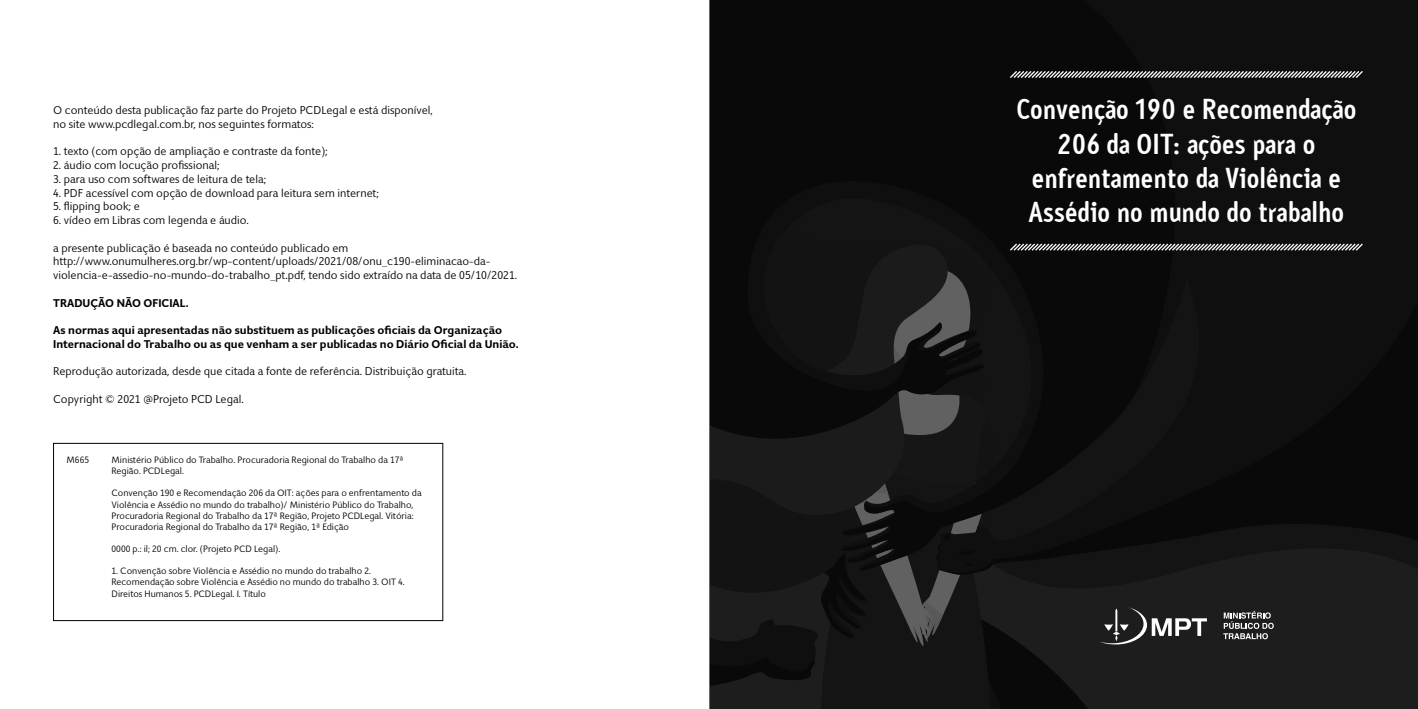
<style>
.page{position:relative;width:1418px;height:709px;background:#fff}
.page>*{position:absolute;margin:0;border:0;box-sizing:border-box;transform-origin:0 0}
.t1{font:700 28.75px/34.5px "Ayumi";color:#fff;text-align:center}
.t2{font:11.25px/13.8px "Giacomo";color:#000}
.t3{font:700 11.25px/13.8px "Giacomo";color:#000}
.t4{font:9.12px/11.1px "Giacomo";color:#000}
</style>
<div class="page">
<div style="left:53px;top:443px;width:390px;height:178px;border:1px solid #000"></div>
<div style="left:709px;top:0;width:708px;height:709px;background:linear-gradient(to right,#121212,#111)"></div>
<svg style="left:1099px;top:607px;width:107px;height:37px;background:#474747"></svg>
<svg style="left:1223px;top:611px;width:50px;height:28px"></svg>
<svg style="left:1008px;top:69px;width:356px;height:10px;background:#5a5a5a"></svg>
<svg style="left:1008px;top:242px;width:356px;height:10px;background:#595959"></svg>
<p class="t2" style="left:53px;top:104px;width:381px">O conteúdo desta publicação faz parte do Projeto PCDLegal e está disponível, no site www.pcdlegal.com.br, nos seguintes formatos:</p>
<p class="t2" style="left:53px;top:145px;width:276px">1. texto (com opção de ampliação e contraste da fonte);</p>
<p class="t2" style="left:53px;top:159px;width:168px">2. áudio com locução profissional;</p>
<p class="t2" style="left:53px;top:172px;width:214px">3. para uso com softwares de leitura de tela;</p>
<p class="t2" style="left:53px;top:186px;width:327px">4. PDF acessível com opção de download para leitura sem internet;</p>
<p class="t2" style="left:53px;top:200px;width:88px">5. flipping book; e</p>
<p class="t2" style="left:53px;top:214px;width:197px">6. vídeo em Libras com legenda e áudio.</p>
<p class="t2" style="left:53px;top:241px;width:465px">a presente publicação é baseada no conteúdo publicado em http://www.onumulheres.org.br/wp-content/uploads/2021/08/onu_c190-eliminacao-da&shy;violencia-e-assedio-no-mundo-do-trabalho_pt.pdf, tendo sido extraído na data de 05/10/2021.</p>
<p class="t3" style="left:53px;top:296px;width:137px">TRADUÇÃO NÃO OFICIAL.</p>
<p class="t3" style="left:53px;top:323px;width:467px">As normas aqui apresentadas não substituem as publicações oficiais da Organização<br>Internacional do Trabalho ou as que venham a ser publicadas no Diário Oficial da União.</p>
<p class="t2" style="left:53px;top:365px;width:415px">Reprodução autorizada, desde que citada a fonte de referência. Distribuição gratuita.</p>
<p class="t2" style="left:53px;top:392px;width:192px">Copyright © 2021 @Projeto PCD Legal.</p>
<p class="t4" style="left:66px;top:454px;width:24px">M665</p>
<p class="t4" style="left:111px;top:454px;width:294px">Ministério Público do Trabalho. Procuradoria Regional do Trabalho da 17ª<br>Região. PCDLegal.</p>
<p class="t4" style="left:111px;top:488px;width:312px">Convenção 190 e Recomendação 206 da OIT: ações para o enfrentamento da Violência e Assédio no mundo do trabalho)/ Ministério Público do Trabalho, Procuradoria Regional do Trabalho da 17ª Região, Projeto PCDLegal. Vitória:<br>Procuradoria Regional do Trabalho da 17ª Região, 1ª Edição</p>
<p class="t4" style="left:111px;top:543px;width:170px">0000 p.: il; 20 cm. clor. (Projeto PCD Legal).</p>
<p class="t4" style="left:111px;top:566px;width:295px">1. Convenção sobre Violência e Assédio no mundo do trabalho 2.<br>Recomendação sobre Violência e Assédio no mundo do trabalho 3. OIT 4.<br>Direitos Humanos 5. PCDLegal. I. Título</p>
<h1 class="t1" style="left:1016px;top:92px;width:341px">Convenção 190 e Recomendação<br>206 da OIT: ações para o enfrentamento da Violência e<br>Assédio no mundo do trabalho</h1>
</div>
